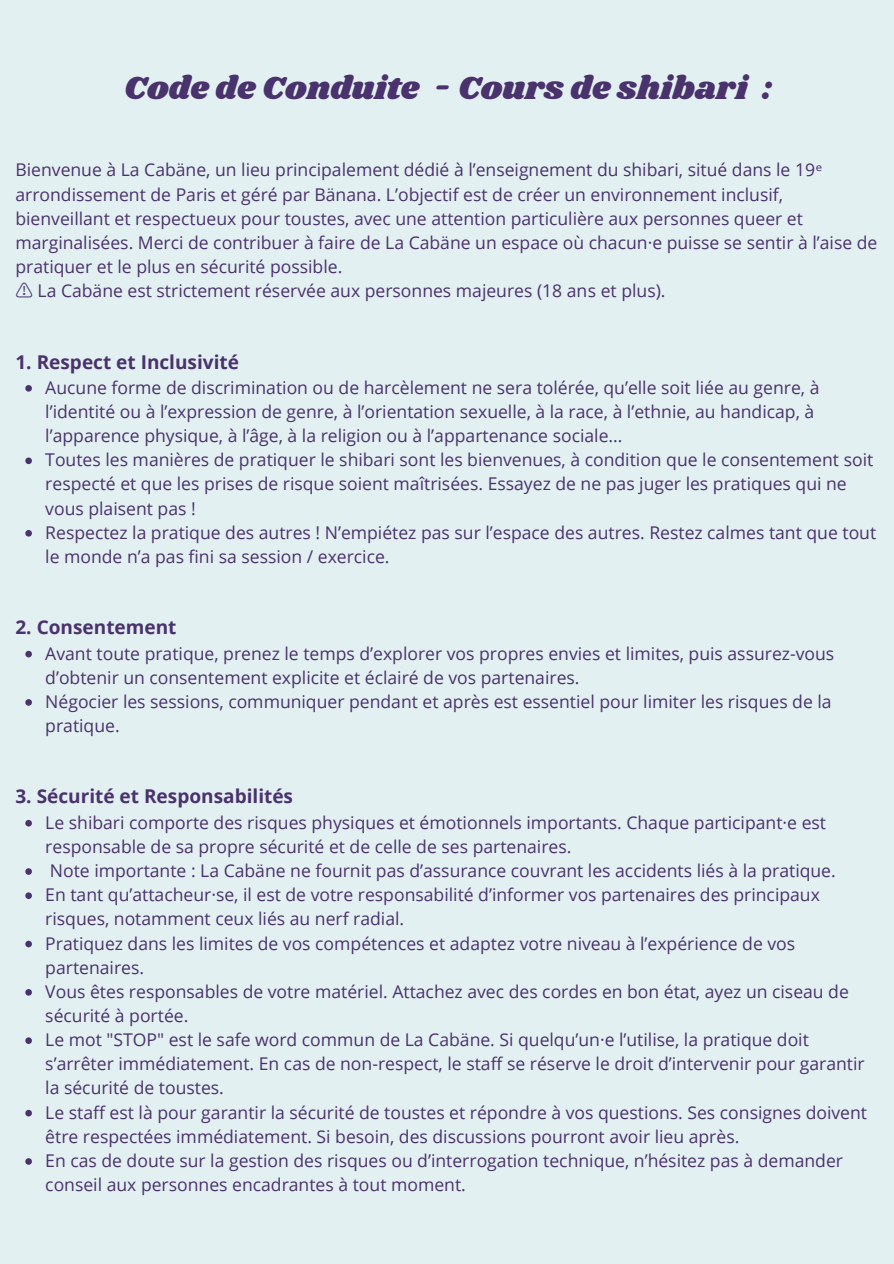
<style>
.page{position:relative;width:894px;height:1264px;background:#fff}
.page>*{position:absolute;margin:0;border:0;box-sizing:border-box;transform-origin:0 0}
.t1{font:33px "Shrikhand";color:#4a326c}
.t2{font:700 19.05px "Open Sans";color:#4a326c}
.t3{font:17.55px/24.2px "Open Sans";color:#4a326c}
.s1{font-family:"Noto Sans"}
.s2{font-family:"Noto Sans CJ Ksc"}
</style>
<div class="page">
<div style="left:0;top:0;width:893px;height:1263px;background:#e3f0f1"></div>
<svg style="left:25px;top:385px;width:7px;height:6px"></svg>
<svg style="left:25px;top:457px;width:7px;height:7px"></svg>
<svg style="left:25px;top:530px;width:7px;height:6px"></svg>
<svg style="left:25px;top:650px;width:7px;height:7px"></svg>
<svg style="left:25px;top:699px;width:7px;height:6px"></svg>
<svg style="left:25px;top:820px;width:7px;height:6px"></svg>
<svg style="left:25px;top:868px;width:7px;height:6px"></svg>
<svg style="left:25px;top:892px;width:7px;height:7px"></svg>
<svg style="left:25px;top:940px;width:7px;height:7px"></svg>
<svg style="left:25px;top:989px;width:7px;height:6px"></svg>
<svg style="left:25px;top:1037px;width:7px;height:6px"></svg>
<svg style="left:25px;top:1109px;width:7px;height:7px"></svg>
<svg style="left:25px;top:1158px;width:7px;height:6px"></svg>
<h1 class="t1" style="left:124px;top:65px;width:649px">Code de Conduite - Cours de shibari :</h1>
<p class="t3" style="left:15px;top:157px;width:863px">Bienvenue à La Cabäne, un lieu principalement dédié à l’enseignement du shibari, situé dans le 19<span class="s1">ᵉ </span>arrondissement de Paris et géré par Bänana. L’objectif est de créer un environnement inclusif, bienveillant et respectueux pour toustes, avec une attention particulière aux personnes queer et marginalisées. Merci de contribuer à faire de La Cabäne un espace où chacun·e puisse se sentir à l’aise de pratiquer et le plus en sécurité possible.</p>
<p class="t3" style="left:15px;top:278px;width:651px"><span class="s2">⚠️</span> La Cabäne est strictement réservée aux personnes majeures (18 ans et plus).</p>
<h2 class="t2" style="left:15px;top:348px;width:225px">1. Respect et Inclusivité</h2>
<p class="t3" style="left:45px;top:375px;width:775px">Aucune forme de discrimination ou de harcèlement ne sera tolérée, qu’elle soit liée au genre, à l’identité ou à l’expression de genre, à l’orientation sexuelle, à la race, à l’ethnie, au handicap, à l’apparence physique, à l’âge, à la religion ou à l’appartenance sociale...</p>
<p class="t3" style="left:45px;top:447px;width:829px">Toutes les manières de pratiquer le shibari sont les bienvenues, à condition que le consentement soit respecté et que les prises de risque soient maîtrisées. Essayez de ne pas juger les pratiques qui ne vous plaisent pas !</p>
<p class="t3" style="left:45px;top:520px;width:832px">Respectez la pratique des autres ! N’empiétez pas sur l’espace des autres. Restez calmes tant que tout le monde n’a pas fini sa session / exercice.</p>
<h2 class="t2" style="left:15px;top:614px;width:162px">2. Consentement</h2>
<p class="t3" style="left:45px;top:640px;width:790px">Avant toute pratique, prenez le temps d’explorer vos propres envies et limites, puis assurez-vous d’obtenir un consentement explicite et éclairé de vos partenaires.</p>
<p class="t3" style="left:45px;top:689px;width:787px">Négocier les sessions, communiquer pendant et après est essentiel pour limiter les risques de la pratique.</p>
<h2 class="t2" style="left:15px;top:783px;width:279px">3. Sécurité et Responsabilités</h2>
<p class="t3" style="left:45px;top:809px;width:782px">Le shibari comporte des risques physiques et émotionnels importants. Chaque participant·e est responsable de sa propre sécurité et de celle de ses partenaires.</p>
<p class="t3" style="left:50px;top:858px;width:787px">Note importante : La Cabäne ne fournit pas d’assurance couvrant les accidents liés à la pratique.</p>
<p class="t3" style="left:45px;top:882px;width:775px">En tant qu’attacheur·se, il est de votre responsabilité d’informer vos partenaires des principaux risques, notamment ceux liés au nerf radial.</p>
<p class="t3" style="left:45px;top:930px;width:751px">Pratiquez dans les limites de vos compétences et adaptez votre niveau à l’expérience de vos partenaires.</p>
<p class="t3" style="left:45px;top:978px;width:804px">Vous êtes responsables de votre matériel. Attachez avec des cordes en bon état, ayez un ciseau de sécurité à portée.</p>
<p class="t3" style="left:45px;top:1027px;width:820px">Le mot "STOP" est le safe word commun de La Cabäne. Si quelqu’un·e l’utilise, la pratique doit s’arrêter immédiatement. En cas de non-respect, le staff se réserve le droit d’intervenir pour garantir la sécurité de toustes.</p>
<p class="t3" style="left:45px;top:1099px;width:823px">Le staff est là pour garantir la sécurité de toustes et répondre à vos questions. Ses consignes doivent être respectées immédiatement. Si besoin, des discussions pourront avoir lieu après.</p>
<p class="t3" style="left:45px;top:1148px;width:799px">En cas de doute sur la gestion des risques ou d’interrogation technique, n’hésitez pas à demander conseil aux personnes encadrantes à tout moment.</p>
</div>
